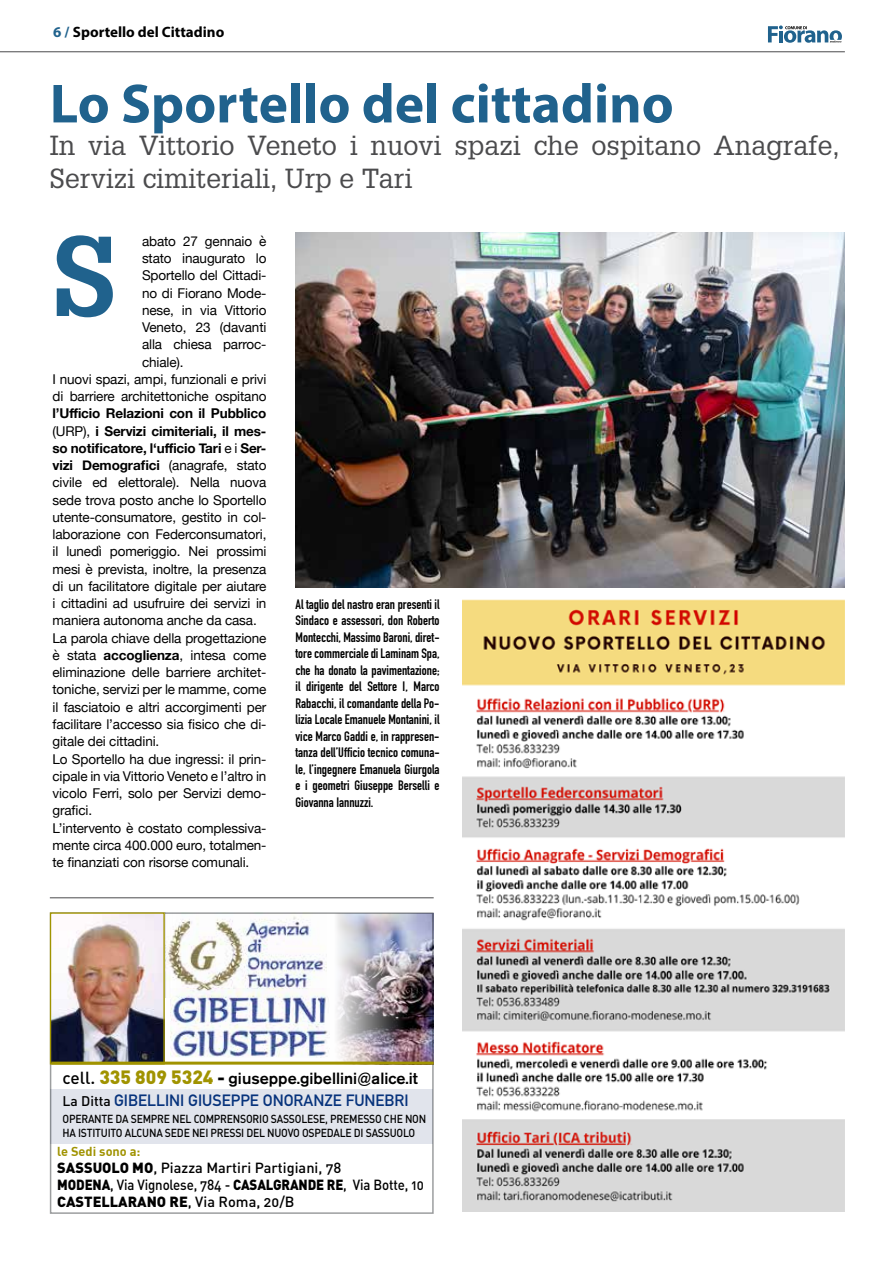
<style>
.page{position:relative;width:893px;height:1263px;background:#fff}
.page>*{position:absolute;margin:0;border:0;box-sizing:border-box;transform-origin:0 0}
.t1{font:700 110.7px "Glypha";color:#20628d}
.t2{font:700 55.5px "Myriad Pro";color:#20628d}
.t3{font:27px/33px "Glypha";color:#4b4b4d}
.t4{font:500 16.2px "Akzidenz Grotesk BE";color:#000}
.t5{font:700 16.2px "DIN Alternate";color:#07337c}
.t6{font:700 15px "Myriad Pro";color:#000}
.t7{font:14.55px/17px "DIN Medium Alternate";letter-spacing:-.005em;color:#000}
.t8{font:900 14.55px "DIN";color:#000}
.t9{font:13.5px/17.2px "Helvetica Neue";letter-spacing:-.01em;color:#000}
.t10{font:700 13.5px/16.5px "DIN Condensed";color:#000;text-align:justify}
.t11{font:700 12.75px "DIN";color:#a09300}
.t12{font:11.55px/13.8px "DIN Medium Alternate";letter-spacing:-.02em;color:#000;scale:.9 1}
.s1{color:#20628d}
.s2{font-weight:700}
.s3{font-family:"DIN Medium Alternate";font-weight:400;font-size:17.25px}
.s4{font-family:"DIN";font-weight:900;font-size:19.05px;color:#a09300}
.s5{font-family:"DIN";font-weight:900;font-size:17.25px}
.s6{font-family:"DIN Medium Alternate";font-weight:400;font-size:13.8px;color:#000}
.s7{font-family:"DIN";font-weight:900}
.s8{font-family:"DIN Medium Alternate";font-weight:400}
</style>
<div class="page">
<svg style="left:768px;top:26px;width:74px;height:17px"></svg>
<hr style="left:0;top:52px;width:845px;height:1px;background:#4b4b4d">
<hr style="left:50px;top:897px;width:384px;height:1px;background:#4b4b4d">
<img style="left:296px;top:233px;width:549px;height:354px">
<img style="left:462px;top:599px;width:383px;height:613px">
<div style="left:51px;top:1089px;width:382px;height:55px;background:#e1e4ec"></div>
<img style="left:326px;top:913px;width:108px;height:148px">
<img style="left:52px;top:914px;width:111px;height:147px">
<div style="left:50px;top:912px;width:115px;height:152px;border:1px solid #a09300"></div>
<img style="left:166px;top:912px;width:160px;height:85px">
<img style="left:171px;top:989px;width:159px;height:69px">
<hr style="left:51px;top:1061px;width:383px;height:3px;background:#a09300">
<p class="t6" style="left:53px;top:22px;width:173px"><span class="s1">6 /</span> Sportello del Cittadino</p>
<h2 class="t2" style="left:50px;top:68px;width:625px">Lo Sportello del cittadino</h2>
<h3 class="t3" style="left:50px;top:129px;width:792px">In via Vittorio Veneto i nuovi spazi che ospitano Anagrafe,<br>Servizi cimiteriali, Urp e Tari</h3>
<h1 class="t1" style="left:53px;top:208px;width:65px">S</h1>
<p class="t9" style="left:142px;top:233px;width:126px">abato 27 gennaio è</p>
<p class="t9" style="left:142px;top:250px;width:126px">stato inaugurato lo</p>
<p class="t9" style="left:142px;top:268px;width:126px">Sportello del Cittadi-</p>
<p class="t9" style="left:142px;top:285px;width:126px">no di Fiorano Mode-</p>
<p class="t9" style="left:142px;top:302px;width:126px">nese, in via Vittorio</p>
<p class="t9" style="left:142px;top:319px;width:126px">Veneto, 23 (davanti</p>
<p class="t9" style="left:142px;top:337px;width:126px">alla chiesa parroc-</p>
<p class="t9" style="left:142px;top:354px;width:43px">chiale).</p>
<p class="t9" style="left:53px;top:371px;width:215px">I nuovi spazi, ampi, funzionali e privi</p>
<p class="t9" style="left:53px;top:388px;width:215px">di barriere architettoniche ospitano</p>
<p class="t9" style="left:53px;top:406px;width:215px"><span class="s2">l’Ufficio Relazioni con il Pubblico </span>(URP), <span class="s2">i Servizi cimiteriali, il mes&shy;so notificatore, l‘ufficio Tari</span> e i <span class="s2">Ser&shy;vizi Demografici</span> (anagrafe, stato civile ed elettorale). Nella nuova sede trova posto anche lo Sportello utente-consumatore, gestito in col&shy;laborazione con Federconsumatori, il lunedì pomeriggio. Nei prossimi mesi è prevista, inoltre, la presenza di un facilitatore digitale per aiutare i cittadini ad usufruire dei servizi in maniera autonoma anche da casa.<br>La parola chiave della progettazione è stata <span class="s2">accoglienza</span>, intesa come eliminazione delle barriere architet&shy;toniche, servizi per le mamme, come il fasciatoio e altri accorgimenti per facilitare l’accesso sia fisico che di&shy;gitale dei cittadini.<br>Lo Sportello ha due ingressi: il prin&shy;cipale in via Vittorio Veneto e l’altro in vicolo Ferri, solo per Servizi demo&shy;grafici.<br>L’intervento è costato complessiva&shy;mente circa 400.000 euro, totalmen&shy;te finanziati con risorse comunali.</p>
<p class="t10" style="left:296px;top:596px;width:146px">Al taglio del nastro eran presenti il Sindaco e assessori, don Roberto Montecchi, Massimo Baroni, diret&shy;tore commerciale di Laminam Spa, che ha donato la pavimentazione; il dirigente del Settore I, Marco Rabacchi, il comandante della Po&shy;lizia Locale Emanuele Montanini, il vice Marco Gaddi e, in rappresen&shy;tanza dell’Ufficio tecnico comuna&shy;le, l’ingegnere Emanuela Giurgola e i geometri Giuseppe Berselli e Giovanna Iannuzzi.</p>
<p class="t4" style="left:63px;top:1069px;width:357px"><span class="s3">cell.</span> <span class="s4">335 809 5324</span> <span class="s5">-</span> giuseppe.gibellini@alice.it</p>
<p class="t5" style="left:63px;top:1088px;width:347px"><span class="s6">La Ditta</span> GIBELLINI GIUSEPPE ONORANZE FUNEBRI</p>
<p class="t12" style="left:63px;top:1112px;width:406px">OPERANTE DA SEMPRE NEL COMPRENSORIO SASSOLESE, PREMESSO CHE NON<br>HA ISTITUITO ALCUNA SEDE NEI PRESSI DEL NUOVO OSPEDALE DI SASSUOLO</p>
<p class="t11" style="left:57px;top:1143px;width:85px">le Sedi sono a:</p>
<p class="t7" style="left:57px;top:1159px;width:368px"><span class="s7">SASSUOLO MO</span>, Piazza Martiri Partigiani, 78<br><span class="s7">MODENA</span>, Via Vignolese, 784 - <span class="s7">CASALGRANDE RE</span>, Via Botte, 10</p>
<p class="t8" style="left:57px;top:1192px;width:239px">CASTELLARANO RE<span class="s8">, Via Roma, 20/B</span></p>
</div>
